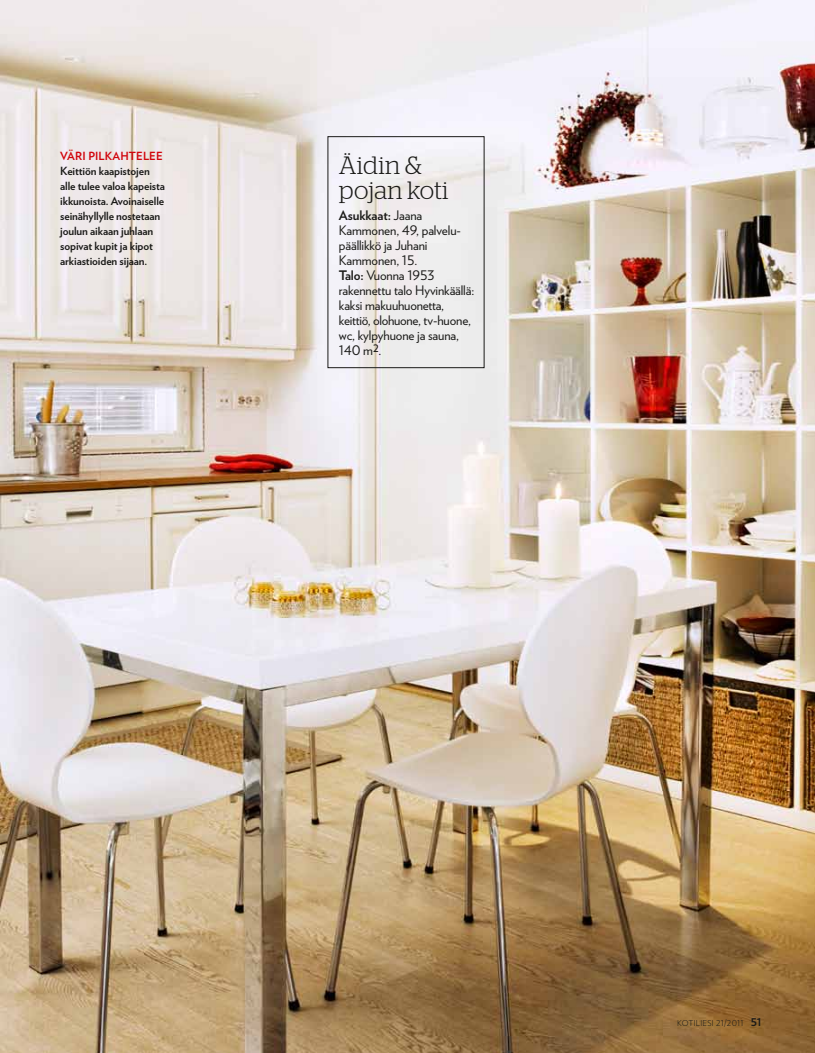
<style>
.page{position:relative;width:815px;height:1053px;background:#fff}
.page>*{position:absolute;margin:0;border:0;box-sizing:border-box;transform-origin:0 0}
.t1{font:300 25px/25px "Stag";letter-spacing:.01em;color:#1a1a18}
.t2{font:13.12px/15px "Verlag";letter-spacing:-.01em;color:#1a1a18}
.t3{font:700 11.25px/15px "Verlag";letter-spacing:-.01em;color:#1a1a18}
.t4{font:700 11.25px "Verlag";letter-spacing:.01em;color:#d1050c}
.t5{font:300 8.12px "Verlag";letter-spacing:.03em;color:#1a1a18}
.s1{font-weight:700}
.s2{font-weight:700;font-size:10.62px}
</style>
<div class="page">
<img style="left:0;top:0;width:815px;height:1052px">
<div style="left:328px;top:136px;width:156px;height:232px;border:1px solid #1a1a18"></div>
<p class="t4" style="left:60px;top:147px;width:104px">väri pilkahtelee</p>
<p class="t3" style="left:60px;top:162px;width:106px">Keittiön kaapistojen alle tulee valoa kapeista ikkunoista. Avoinaiselle seinähyllylle nostetaan joulun aikaan juhlaan sopivat kupit ja kipot arkiastioiden sijaan.</p>
<h1 class="t1" style="left:339px;top:152px;width:111px">Äidin &amp; pojan koti</h1>
<p class="t2" style="left:339px;top:207px;width:137px"><span class="s1">Asukkaat:</span> Jaana<br>Kammonen, 49, palvelu‑ päällikkö ja Juhani<br>Kammonen, 15.<br><span class="s1">Talo:</span> Vuonna 1953 rakennettu talo Hyvinkäällä: kaksi makuuhuonetta, keittiö, olohuone, tv-huone, wc, kylpyhuone ja sauna,<br>140 m2.</p>
<p class="t5" style="left:677px;top:1017px;width:86px">KOTILIESI 21/2011 <span class="s2">51</span></p>
</div>
